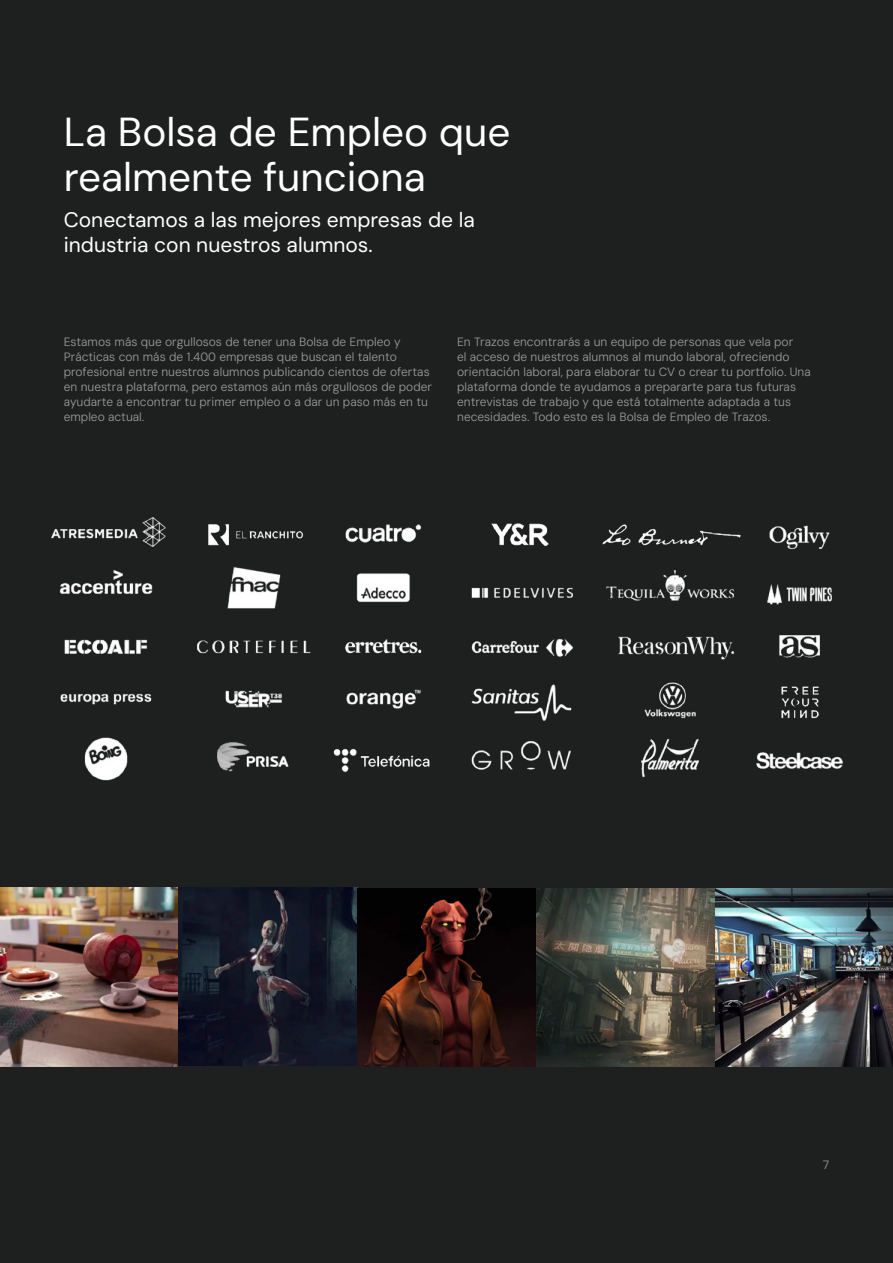
<style>
.page{position:relative;width:893px;height:1263px;background:#1e1f1f}
.page>*{position:absolute;margin:0;border:0;box-sizing:border-box;transform-origin:0 0}
.t1{font:40.5px/45px "DM Sans 9 pt";color:#fff}
.t2{font:21px/25.2px "DM Sans 9 pt";color:#fff}
.t3{font:12px/15px "DM Sans 9 pt";color:#9d9d9c}
</style>
<div class="page">
<img style="left:0;top:887px;width:892px;height:179px">
<img style="left:51px;top:517px;width:792px;height:264px">
<h1 class="t1" style="left:64px;top:110px;width:448px">La Bolsa de Empleo que realmente funciona</h1>
<h2 class="t2" style="left:64px;top:207px;width:412px">Conectamos a las mejores empresas de la industria con nuestros alumnos.</h2>
<p class="t3" style="left:64px;top:335px;width:370px">Estamos más que orgullosos de tener una Bolsa de Empleo y Prácticas con más de 1.400 empresas que buscan el talento profesional entre nuestros alumnos publicando cientos de ofertas en nuestra plataforma, pero estamos aún más orgullosos de poder ayudarte a encontrar tu primer empleo o a dar un paso más en tu empleo actual.</p>
<p class="t3" style="left:457px;top:335px;width:355px">En Trazos encontrarás a un equipo de personas que vela por<br>el acceso de nuestros alumnos al mundo laboral, ofreciendo orientación laboral, para elaborar tu CV o crear tu portfolio. Una plataforma donde te ayudamos a prepararte para tus futuras entrevistas de trabajo y que está totalmente adaptada a tus necesidades. Todo esto es la Bolsa de Empleo de Trazos.</p>
<p class="t3" style="left:823px;top:1157px;width:8px">7</p>
</div>
